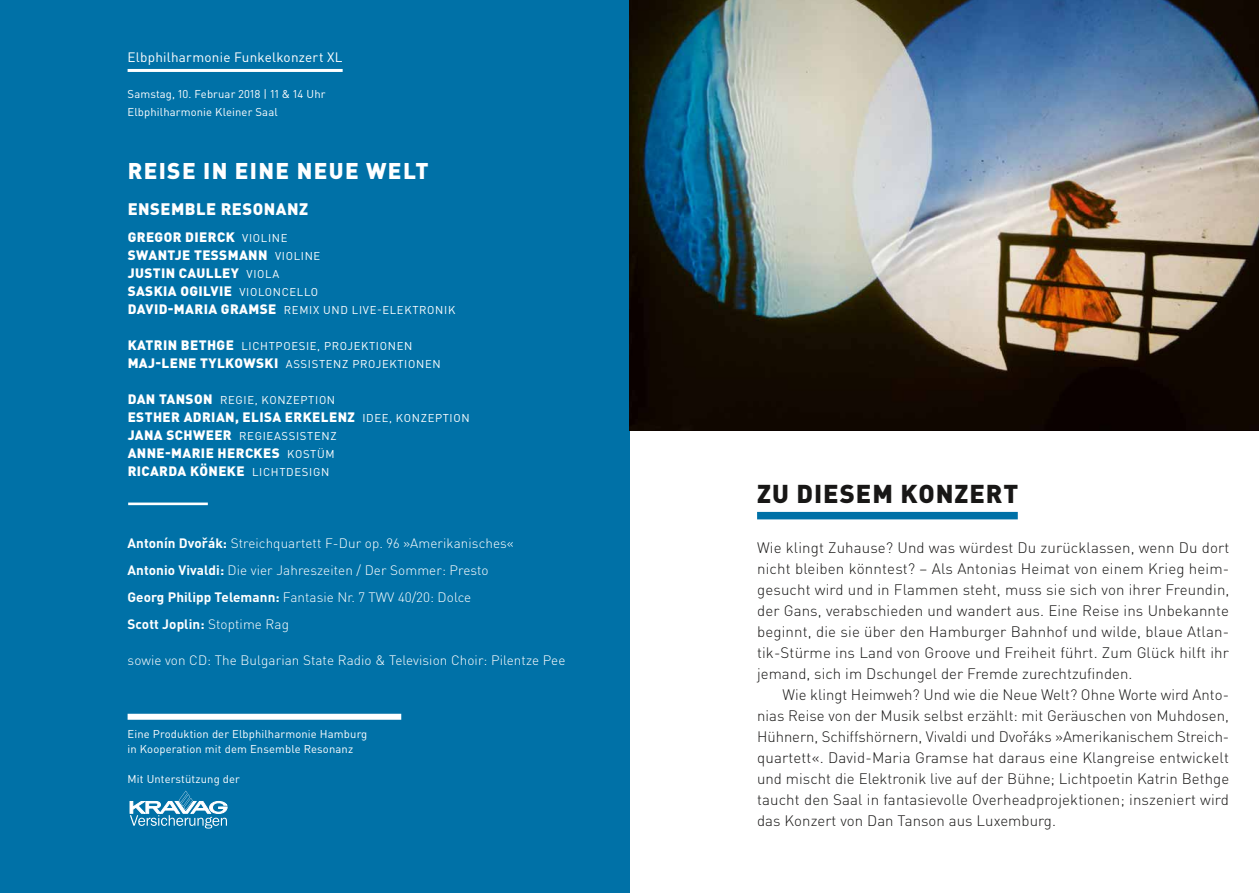
<style>
.page{position:relative;width:1259px;height:893px;background:#fff}
.page>*{position:absolute;margin:0;border:0;box-sizing:border-box;transform-origin:0 0}
.t1{font:900 25.5px "DIN Pro";letter-spacing:.04em;color:#181716}
.t2{font:900 22.5px "DIN Pro";letter-spacing:.06em;color:#fff}
.t3{font:900 16.5px "DIN Pro";letter-spacing:.03em;color:#fff}
.t4{font:300 15px/21px "DIN Pro";letter-spacing:.005em;color:#181716;text-align:justify}
.t5{font:300 13.5px/27px "DIN Pro";letter-spacing:.005em;color:#fff}
.t6{font:900 13.5px/18px "DIN Pro";letter-spacing:.03em;color:#fff}
.t7{font:13.5px "DIN Pro";letter-spacing:.015em;color:#fff}
.t8{font:11.25px/18px "DIN Pro";letter-spacing:.06em;color:#fff}
.t9{font:11.25px/18px "DIN Pro";letter-spacing:.01em;color:#fff}
.s1{font-weight:400;font-size:11.25px}
.s2{font-weight:900;font-size:13.5px}
.s3{font-weight:700}
</style>
<div class="page">
<div style="left:0;top:0;width:629px;height:893px;background:#0071a7"></div>
<div style="left:757px;top:512px;width:260px;height:7px;background:#0071a7"></div>
<img style="left:629px;top:0;width:630px;height:430px">
<hr style="left:128px;top:69px;width:215px;height:3px;background:#fff">
<div style="left:128px;top:714px;width:273px;height:6px;background:#fff"></div>
<svg style="left:130px;top:791px;width:97px;height:37px"></svg>
<hr style="left:128px;top:503px;width:80px;height:2px;background:#fff">
<p class="t7" style="left:128px;top:46px;width:217px">Elbphilharmonie Funkelkonzert XL</p>
<p class="t9" style="left:128px;top:83px;width:199px">Samstag, 10. Februar 2018 | 11 &amp; 14 Uhr<br>Elbphilharmonie Kleiner Saal</p>
<h2 class="t2" style="left:128px;top:155px;width:302px">REISE IN EINE NEUE WELT</h2>
<p class="t3" style="left:128px;top:197px;width:182px">ENSEMBLE RESONANZ</p>
<p class="t6" style="left:128px;top:227px;width:194px">GREGOR DIERCK <span class="s1">VIOLINE<br></span>SWANTJE TESSMANN <span class="s1">VIOLINE<br></span>JUSTIN CAULLEY <span class="s1">VIOLA<br></span>SASKIA OGILVIE <span class="s1">VIOLONCELLO</span></p>
<p class="t8" style="left:128px;top:299px;width:329px"><span class="s2">DAVID-MARIA GRAMSE</span> REMIX UND LIVE-ELEKTRONIK</p>
<p class="t8" style="left:128px;top:335px;width:314px"><span class="s2">KATRIN BETHGE</span> LICHTPOESIE, PROJEKTIONEN<br><span class="s2">MAJ-LENE TYLKOWSKI</span> ASSISTENZ PROJEKTIONEN</p>
<p class="t8" style="left:128px;top:389px;width:209px"><span class="s2">DAN TANSON</span> REGIE, KONZEPTION</p>
<p class="t6" style="left:128px;top:407px;width:343px">ESTHER ADRIAN, ELISA ERKELENZ <span class="s1">IDEE, KONZEPTION</span></p>
<p class="t8" style="left:128px;top:425px;width:210px"><span class="s2">JANA SCHWEER</span> REGIEASSISTENZ</p>
<p class="t6" style="left:128px;top:443px;width:208px">ANNE-MARIE HERCKES <span class="s1">KOSTÜM<br></span>RICARDA KÖNEKE <span class="s1">LICHTDESIGN</span></p>
<p class="t5" style="left:128px;top:529px;width:388px"><span class="s3">Antonín Dvořák:</span> Streichquartett F-Dur op. 96 »Amerikanisches« <span class="s3">Antonio Vivaldi:</span> Die vier Jahreszeiten / Der Sommer: Presto <span class="s3">Georg Philipp Telemann:</span> Fantasie Nr. 7 TWV 40/20: Dolce<br><span class="s3">Scott Joplin:</span> Stoptime Rag</p>
<p class="t5" style="left:128px;top:646px;width:439px">sowie von CD: The Bulgarian State Radio &amp; Television Choir: Pilentze Pee</p>
<p class="t9" style="left:128px;top:725px;width:241px;line-height:15px">Eine Produktion der Elbphilharmonie Hamburg in Kooperation mit dem Ensemble Resonanz</p>
<p class="t9" style="left:128px;top:769px;width:114px">Mit Unterstützung der</p>
<h1 class="t1" style="left:757px;top:476px;width:263px">ZU DIESEM KONZERT</h1>
<p class="t4" style="left:757px;top:537px;width:474px">Wie klingt Zuhause? Und was würdest Du zurücklassen, wenn Du dort nicht bleiben könntest? – Als Antonias Heimat von einem Krieg heim&shy;gesucht wird und in Flammen steht, muss sie sich von ihrer Freundin, der Gans, verabschieden und wandert aus. Eine Reise ins Unbekannte beginnt, die sie über den Hamburger Bahnhof und wilde, blaue Atlan&shy;tik-Stürme ins Land von Groove und Freiheit führt. Zum Glück hilft ihr jemand, sich im Dschungel der Fremde zurechtzufinden.</p>
<p class="t4" style="left:757px;top:684px;width:474px;text-indent:26px">Wie klingt Heimweh? Und wie die Neue Welt? Ohne Worte wird Anto&shy;nias Reise von der Musik selbst erzählt: mit Geräuschen von Muhdosen, Hühnern, Schiffshörnern, Vivaldi und Dvořáks »Amerikanischem Streich&shy;quartett«. David-Maria Gramse hat daraus eine Klangreise entwickelt und mischt die Elektronik live auf der Bühne; Lichtpoetin Katrin Bethge taucht den Saal in fantasievolle Overheadprojektionen; inszeniert wird das Konzert von Dan Tanson aus Luxemburg.</p>
</div>
